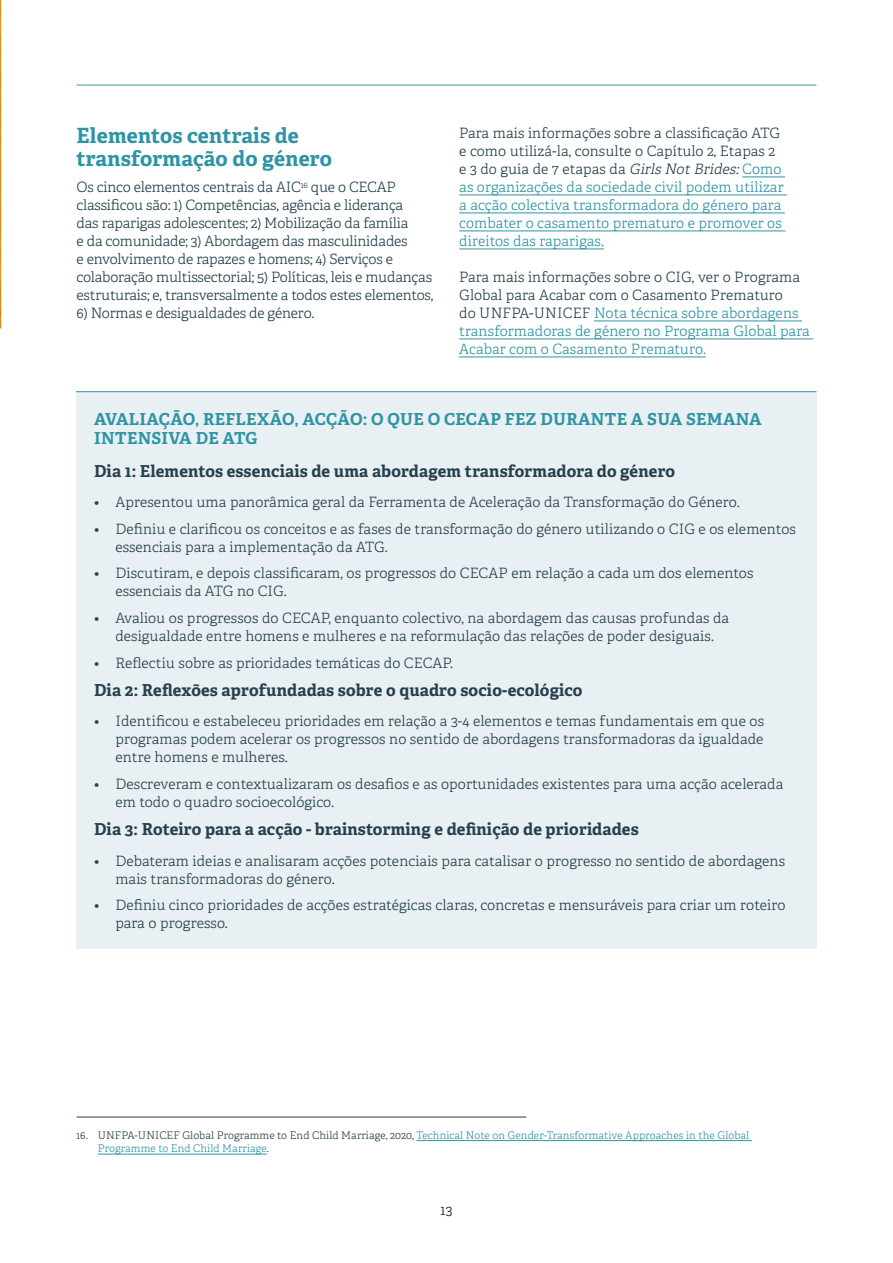
<style>
.page{position:relative;width:893px;height:1263px;background:#fff}
.page>*{position:absolute;margin:0;border:0;box-sizing:border-box;transform-origin:0 0}
.Level_2_Headline{font:700 21px/22.5px "Adelle";letter-spacing:.01em;color:#2e94a4}
.Key_Terms__headline{font:700 16.5px "Adelle";letter-spacing:.01em;color:#26414d}
.Level_3_Headline{font:700 16.5px/19.5px "Adelle";letter-spacing:.02em;color:#2e94a4}
.Body_Text_-_11_5_13_5{font:300 14.25px/18px "Adelle";letter-spacing:.005em;color:#26414d}
.Body_Text_-_11_5_13_5-2{font:300 14.25px/18px "Adelle";letter-spacing:.01em;color:#2e94a4}
.t1{font:300 14.25px "Adelle";color:#231f20}
.Footnote__line{font:300 10.5px/13.5px "Adelle";letter-spacing:.01em;color:#2e94a4}
.s1{color:#26414d}
.s2{font-style:italic;color:#26414d}
</style>
<div class="page">
<hr style="left:77px;top:85px;width:739px;height:1px;background:#2e94a4">
<hr style="left:0;top:0;width:1px;height:361px;background:#f9a71b">
<hr style="left:742px;top:176px;width:43px;height:1px;background:#2e94a4">
<hr style="left:459px;top:194px;width:328px;height:1px;background:#2e94a4">
<hr style="left:459px;top:212px;width:326px;height:1px;background:#2e94a4">
<hr style="left:459px;top:230px;width:326px;height:1px;background:#2e94a4">
<hr style="left:459px;top:248px;width:145px;height:1px;background:#2e94a4">
<hr style="left:594px;top:320px;width:208px;height:1px;background:#2e94a4">
<hr style="left:459px;top:338px;width:354px;height:1px;background:#2e94a4">
<hr style="left:459px;top:356px;width:247px;height:1px;background:#2e94a4">
<div style="left:76px;top:391px;width:740px;height:558px;background:#e9f0f3"></div>
<hr style="left:76px;top:391px;width:740px;height:1px;background:#2e94a4">
<hr style="left:77px;top:1117px;width:449px;height:1px;background:#26414d">
<hr style="left:416px;top:1140px;width:336px;height:1px;background:#2e94a4">
<hr style="left:98px;top:1154px;width:169px;height:1px;background:#2e94a4">
<p class="Level_2_Headline" style="left:77px;top:125px;width:257px">Elementos centrais de transformação do género</p>
<p class="Body_Text_-_11_5_13_5" style="left:77px;top:179px;width:358px">Os cinco elementos centrais da AIC<sup>16</sup> que o CECAP classificou são: 1) Competências, agência e liderança<br>das raparigas adolescentes; 2) Mobilização da família<br>e da comunidade; 3) Abordagem das masculinidades<br>e envolvimento de rapazes e homens; 4) Serviços e colaboração multissectorial; 5) Políticas, leis e mudanças estruturais; e, transversalmente a todos estes elementos,</p>
<p class="Body_Text_-_11_5_13_5" style="left:77px;top:305px;width:239px">6) Normas e desigualdades de género.</p>
<p class="Body_Text_-_11_5_13_5-2" style="left:459px;top:125px;width:326px"><span class="s1">Para mais informações sobre a classificação ATG e como utilizá-la, consulte o Capítulo 2, Etapas 2 e 3 do guia de 7 etapas da</span> <span class="s2">Girls NotBrides:</span>Como as organizações da sociedade civil podem utilizar a acção colectiva transformadora do género para combater o casamento prematuro e promover os direitos das raparigas.</p>
<p class="Body_Text_-_11_5_13_5-2" style="left:459px;top:269px;width:352px"><span class="s1">Para mais informações sobre o CIG, ver o Programa Global para Acabar com o Casamento Prematuro<br>do UNFPA-UNICEF</span> Nota técnica sobre abordagens transformadoras de género no Programa Global para Acabar com o Casamento Prematuro.</p>
<p class="Level_3_Headline" style="left:94px;top:409px;width:669px">AVALIAÇÃO, REFLEXÃO, ACÇÃO: O QUE O CECAP FEZ DURANTE A SUA SEMANA<br>INTENSIVA DE ATG</p>
<p class="Key_Terms__headline" style="left:94px;top:460px;width:583px">Dia 1: Elementos essenciais de uma abordagem transformadora do género</p>
<p class="Body_Text_-_11_5_13_5" style="left:94px;top:494px;width:647px">• Apresentou uma panorâmica geral da Ferramenta de Aceleração da Transformação do Género.</p>
<p class="Body_Text_-_11_5_13_5" style="left:115px;top:520px;width:682px;text-indent:-21px">• Definiu e clarificou os conceitos e as fases de transformação do género utilizando o CIG e os elementos essenciais para a implementação da ATG.</p>
<p class="Body_Text_-_11_5_13_5" style="left:115px;top:565px;width:640px;text-indent:-21px">• Discutiram, e depois classificaram, os progressos do CECAP em relação a cada um dos elementos essenciais da ATG no CIG.</p>
<p class="Body_Text_-_11_5_13_5" style="left:94px;top:609px;width:637px;text-align:center">• Avaliou os progressos do CECAP, enquanto colectivo, na abordagem das causas profundas da desigualdade entre homens e mulheres e na reformulação das relações de poder desiguais.</p>
<p class="Body_Text_-_11_5_13_5" style="left:94px;top:654px;width:361px">• Reflectiu sobre as prioridades temáticas do CECAP.</p>
<p class="Key_Terms__headline" style="left:94px;top:679px;width:490px">Dia 2: Reflexões aprofundadas sobre o quadro socio-ecológico</p>
<p class="Body_Text_-_11_5_13_5" style="left:115px;top:712px;width:650px;text-align:justify;text-indent:-21px">• Identificou e estabeleceu prioridades em relação a 3-4 elementos e temas fundamentais em que os programas podem acelerar os progressos no sentido de abordagens transformadoras da igualdade entre homens e mulheres.</p>
<p class="Body_Text_-_11_5_13_5" style="left:115px;top:775px;width:670px;text-indent:-21px">• Descreveram e contextualizaram os desafios e as oportunidades existentes para uma acção acelerada em todo o quadro socioecológico.</p>
<p class="Key_Terms__headline" style="left:94px;top:818px;width:546px">Dia 3: Roteiro para a acção - brainstorming e definição de prioridades</p>
<p class="Body_Text_-_11_5_13_5" style="left:115px;top:852px;width:671px;text-indent:-21px">• Debateram ideias e analisaram acções potenciais para catalisar o progresso no sentido de abordagens mais transformadoras do género.</p>
<p class="Body_Text_-_11_5_13_5" style="left:115px;top:896px;width:672px;text-indent:-21px">• Definiu cinco prioridades de acções estratégicas claras, concretas e mensuráveis para criar um roteiro para o progresso.</p>
<p class="Footnote__line" style="left:98px;top:1128px;width:653px;text-indent:-21px"><span class="s1">16. UNFPA-UNICEF Global Programme to End Child Marriage, 2020,</span> Technical Note on Gender-Transformative Approaches in the Global<br>Programme to End Child Marriage<span class="s1">.</span></p>
<p class="t1" style="left:440px;top:1201px;width:13px">13</p>
</div>
